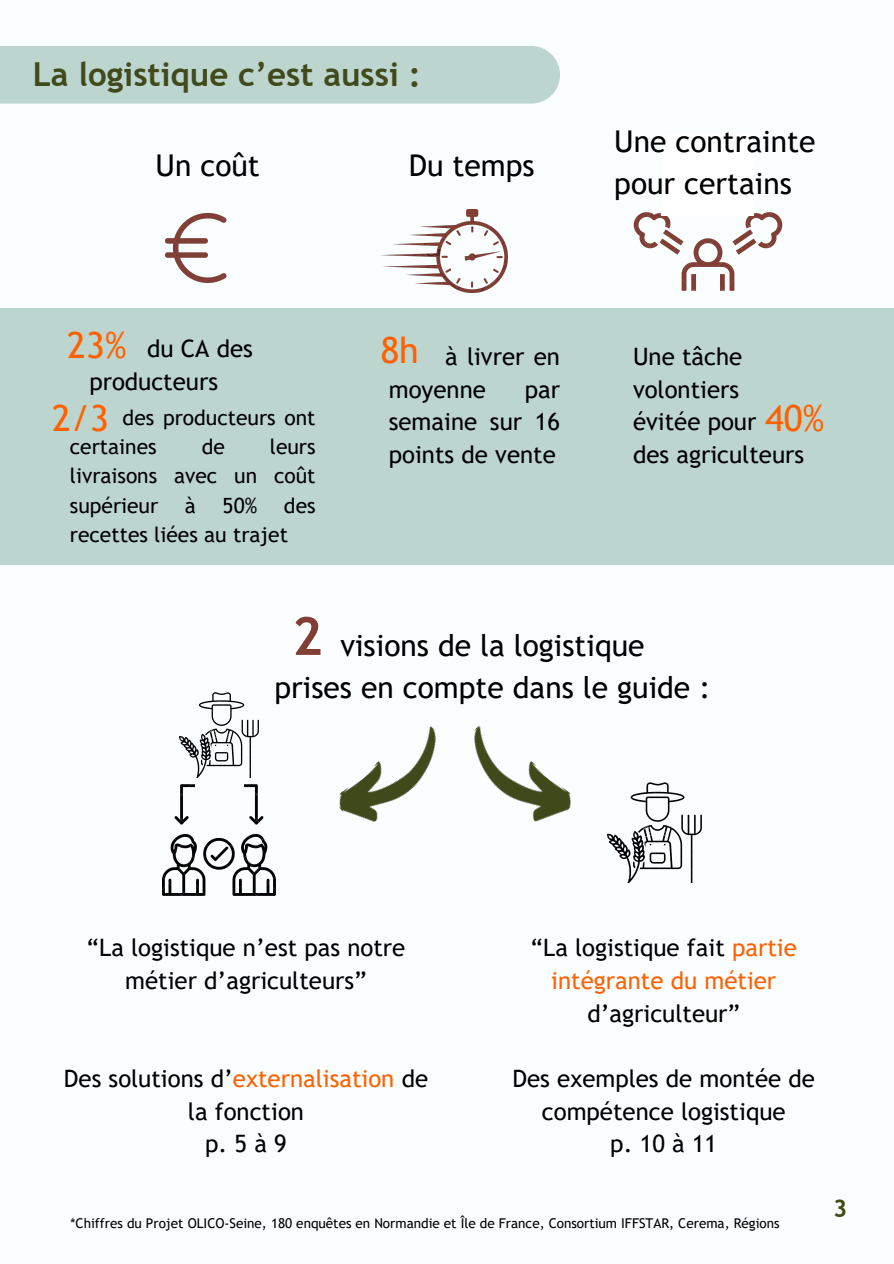
<style>
.page{position:relative;width:894px;height:1264px;background:#fff}
.page>*{position:absolute;margin:0;border:0;box-sizing:border-box;transform-origin:0 0}
.t1{font:700 52.5px "Trebuchet MS";color:#803e34}
.t2{font:36px "Trebuchet MS";color:#ff6100}
.t3{font:700 33px "Trebuchet MS";color:#414a1b}
.t4{font:30px/41.7px "Trebuchet MS";color:#000;text-align:center}
.t5{font:700 24.3px "Trebuchet MS";color:#414a1b}
.t6{font:24px/32.7px "Trebuchet MS";color:#000;text-align:center}
.t7{font:21px/29.2px "Trebuchet MS";color:#000}
.t8{font:13.5px "Trebuchet MS";color:#000}
.s1{color:#ff6100}
</style>
<div class="page">
<div style="left:0;top:0;width:893px;height:1263px;background:#fafeff"></div>
<img style="left:339px;top:725px;width:232px;height:97px">
<img style="left:162px;top:777px;width:114px;height:118px">
<img style="left:607px;top:782px;width:94px;height:100px">
<div style="left:195px;top:759px;width:48px;height:74px;background:#fafeff"></div>
<img style="left:179px;top:693px;width:79px;height:84px">
<div style="left:0;top:308px;width:893px;height:257px;background:#bcd5cf"></div>
<img style="left:633px;top:212px;width:150px;height:79px">
<img style="left:165px;top:214px;width:61px;height:68px">
<img style="left:381px;top:209px;width:126px;height:83px">
<div style="left:661px;top:135px;width:92px;height:81px;background:#fff"></div>
<div style="left:0;top:46px;width:560px;height:58px;background:#bcd5cf"></div>
<p class="t3" style="left:33px;top:55px;width:389px">La logistique c’est aussi :</p>
<h2 class="t4" style="left:155px;top:145px;width:106px">Un coût</h2>
<p class="t2" style="left:67px;top:324px;width:61px">23%</p>
<p class="t6" style="left:89px;top:332px;width:165px;text-align:left;text-indent:58px">du CA des producteurs</p>
<p class="t7" style="left:70px;top:403px;width:247px;text-indent:53px">des producteurs ont certaines</p>
<h4 class="t2" style="left:52px;top:397px;width:58px">2/3</h4>
<p class="t7" style="left:70px;top:432px;width:247px;text-align:justify;text-indent:200px">leurs livraisons avec un coût supérieur</p>
<p class="t7" style="left:202px;top:432px;width:25px">de</p>
<p class="t7" style="left:185px;top:490px;width:13px">à</p>
<p class="t7" style="left:222px;top:490px;width:36px">50%</p>
<p class="t7" style="left:70px;top:490px;width:247px;text-indent:214px">des recettes liées au trajet</p>
<p class="t4" style="left:408px;top:145px;width:127px">Du temps</p>
<h4 class="t2" style="left:380px;top:329px;width:40px">8h</h4>
<h4 class="t6" style="left:389px;top:340px;width:173px;text-align:left;text-indent:56px">à livrer en moyenne</h4>
<h4 class="t6" style="left:389px;top:373px;width:173px;text-align:justify;text-indent:136px">par semaine sur 16 points de vente</h4>
<p class="t4" style="left:614px;top:121px;width:203px;text-align:left">Une contrainte pour certains</p>
<h4 class="t6" style="left:632px;top:340px;width:173px;text-align:left">Une tâche volontiers évitée pour<br>des agriculteurs</h4>
<p class="t2" style="left:764px;top:397px;width:61px">40%</p>
<h5 class="t1" style="left:292px;top:605px;width:32px">2</h5>
<h1 class="t4" style="left:274px;top:625px;width:437px">visions de la logistique<br>prises en compte dans le guide :</h1>
<h2 class="t6" style="left:87px;top:931px;width:320px">“La logistique n’est pas notre métier d’agriculteurs”</h2>
<h4 class="t6" style="left:64px;top:1061px;width:365px">Des solutions d’<span class="s1">externalisation</span> de la fonction<br>p.5à9</h4>
<h2 class="t6" style="left:530px;top:931px;width:268px">“La logistique fait <span class="s1">partie intégrante du métier </span>d’agriculteur”</h2>
<p class="t6" style="left:512px;top:1061px;width:304px">Des exemples de montée de compétence logistique<br>p. 10 à 11</p>
<h4 class="t8" style="left:71px;top:1215px;width:710px">*Chiffres du Projet OLICO-Seine, 180 enquêtes en Normandie et Île de France, Consortium IFFSTAR, Cerema, Régions</h4>
<h3 class="t5" style="left:832px;top:1194px;width:16px">3</h3>
</div>
